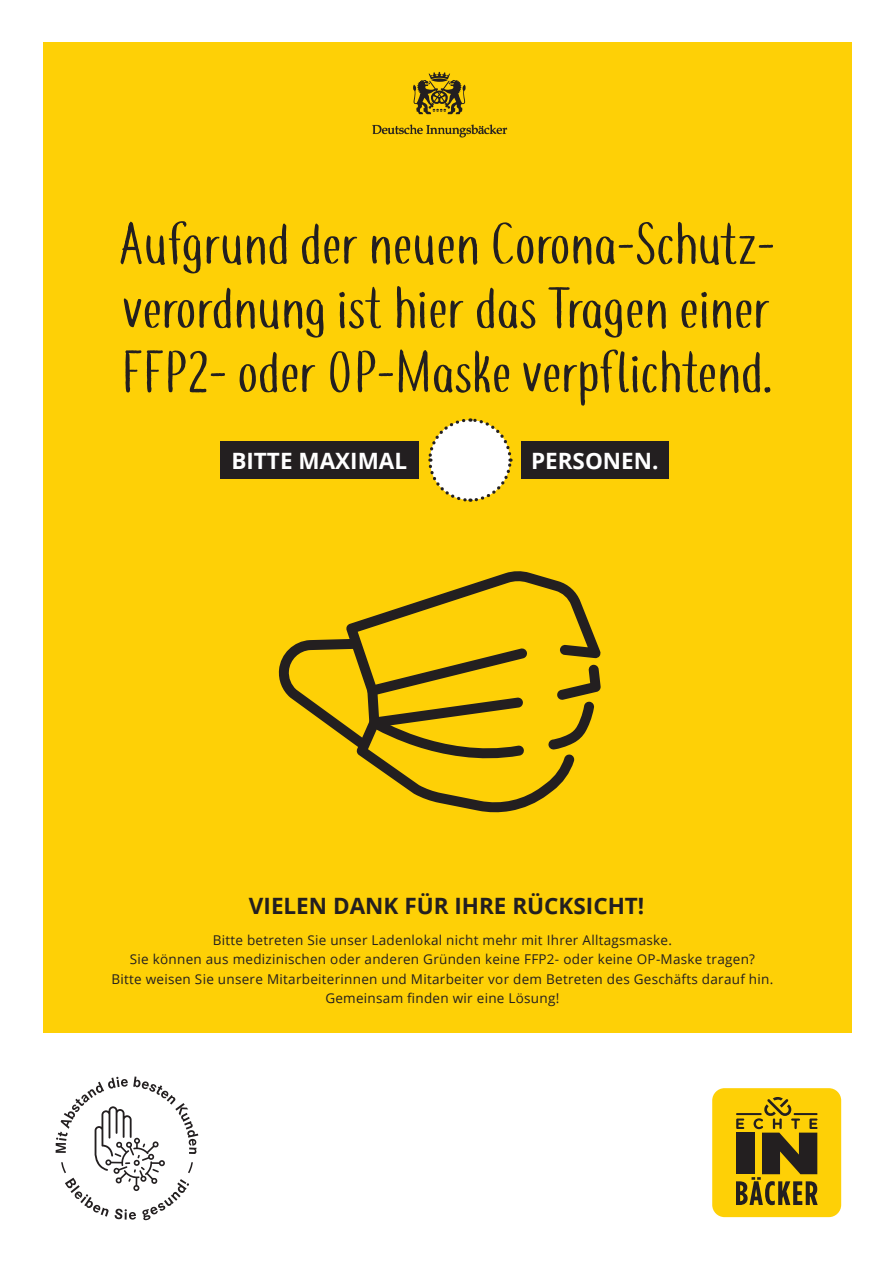
<style>
.page{position:relative;width:893px;height:1263px;background:#fff}
.page>*{position:absolute;margin:0;border:0;box-sizing:border-box;transform-origin:0 0}
.t1{font:500 58.35px/64.2px "coffee+tea";color:#231f20;text-align:justify}
.t2{font:700 22.5px "Open Sans";color:#231f20}
.t3{font:700 22.5px "Open Sans";color:#fff}
.t4{font:13.5px/19.5px "Open Sans";letter-spacing:.02em;color:#231f20;text-align:center}
.t5{font:12.45px "Book Antiqua";letter-spacing:-.01em;color:#231f20}
</style>
<div class="page">
<div style="left:43px;top:42px;width:808px;height:991px;background:#fed006"></div>
<div style="left:712px;top:1088px;width:129px;height:129px;background:#fed006;border-radius:12px"></div>
<svg style="left:736px;top:1097px;width:82px;height:108px"></svg>
<hr style="left:736px;top:1113px;width:26px;height:2px;background:#231f20">
<hr style="left:794px;top:1113px;width:23px;height:2px;background:#231f20">
<svg style="left:56px;top:1076px;width:142px;height:144px"></svg>
<svg style="left:413px;top:72px;width:53px;height:42px"></svg>
<svg style="left:372px;top:124px;width:135px;height:13px"></svg>
<div style="left:220px;top:441px;width:199px;height:38px;background:#231f20"></div>
<div style="left:521px;top:441px;width:148px;height:38px;background:#231f20"></div>
<svg style="left:278px;top:571px;width:323px;height:242px"></svg>
<svg style="left:428px;top:418px;width:85px;height:84px"></svg>
<p class="t5" style="left:372px;top:122px;width:137px">Deutsche Innungsbäcker</p>
<p class="t1" style="left:118px;top:213px;width:658px">Aufgrund der neuen Corona-Schutz&shy;verordnung ist hier das Tragen einer FFP2- oder OP-Maske verpflichtend.</p>
<p class="t3" style="left:231px;top:445px;width:177px">BITTE MAXIMAL</p>
<p class="t3" style="left:531px;top:445px;width:129px">PERSONEN.</p>
<p class="t2" style="left:249px;top:890px;width:397px">VIELEN DANK FÜR IHRE RÜCKSICHT!</p>
<p class="t4" style="left:111px;top:930px;width:663px">Bitte betreten Sie unser Ladenlokal nicht mehr mit Ihrer Alltagsmaske.<br>Sie können aus medizinischen oder anderen Gründen keine FFP2- oder keine OP-Maske tragen?<br>Bitte weisen Sie unsere Mitarbeiterinnen und Mitarbeiter vor dem Betreten des Geschäfts darauf hin.<br>Gemeinsam finden wir eine Lösung!</p>
</div>
